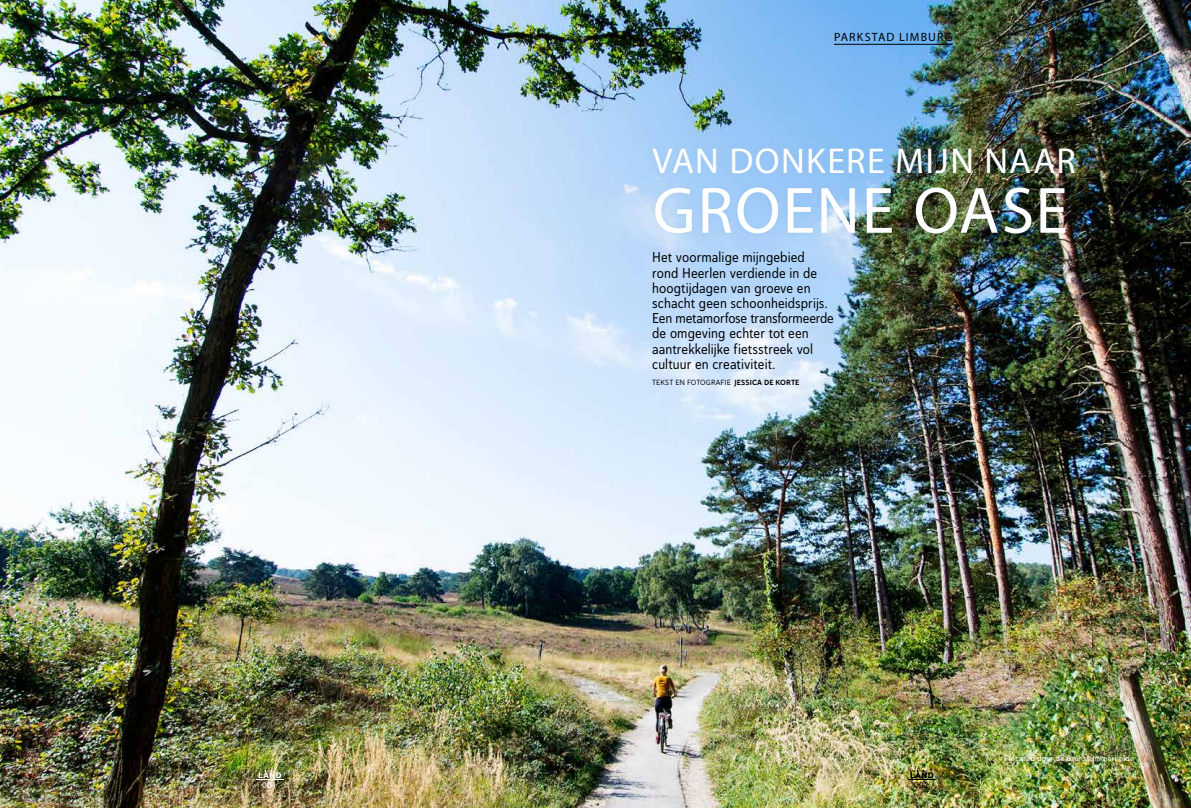
<style>
.page{position:relative;width:1191px;height:808px;background:#fff}
.page>*{position:absolute;margin:0;border:0;box-sizing:border-box;transform-origin:0 0}
.t1{font:66px "Myriad Pro";letter-spacing:.03em;color:#fff}
.t2{font:36px "Myriad Pro";letter-spacing:.04em;color:#fff}
.t3{font:14.3px/15.2px "Haboro Soft Con Reg";letter-spacing:.005em;color:#000}
.t4{font:12px "Myriad Pro";letter-spacing:.09em;color:#000}
.t5{font:9px "Myriad Pro";color:#fff}
.t6{font:9px "Myriad Pro";color:#000}
.t7{font:8px "Haboro Soft Nor Reg";letter-spacing:.015em;color:#fff}
.t8{font:7.5px "Haboro Soft Nor Reg";letter-spacing:.015em;color:#000}
.s1{font-family:"Haboro Soft Nor Bol"}
</style>
<div class="page">
<img style="left:0;top:0;width:1191px;height:808px">
<div style="left:647px;top:142px;width:433px;height:97px;background:#7aa1b5;opacity:.15"></div>
<hr style="left:834px;top:44px;width:118px;height:1px;background:#000">
<svg style="left:908px;top:769px;width:27px;height:11px"></svg>
<svg style="left:256px;top:769px;width:27px;height:11px"></svg>
<p class="t4" style="left:834px;top:30px;width:120px">PARKSTAD LIMBURG</p>
<h2 class="t2" style="left:652px;top:138px;width:425px">VAN DONKERE MIJN NAAR</h2>
<h1 class="t1" style="left:653px;top:170px;width:416px">GROENE OASE</h1>
<p class="t3" style="left:652px;top:250px;width:183px">Het voormalige mijngebied rond Heerlen verdiende in de hoogtijdagen van groeve en schacht geen schoonheidsprijs.<br>Een metamorfose transformeerde de omgeving echter tot een aantrekkelijke fietsstreek vol cultuur en creativiteit.</p>
<p class="t8" style="left:652px;top:377px;width:149px">TEKST EN FOTOGRAFIE <span class="s1">JESSICA DE KORTE</span></p>
<p class="t5" style="left:262px;top:779px;width:16px">001</p>
<p class="t6" style="left:914px;top:779px;width:16px">002</p>
<p class="t7" style="left:1004px;top:752px;width:131px">Fietspad door de Brunssummerheide</p>
</div>
